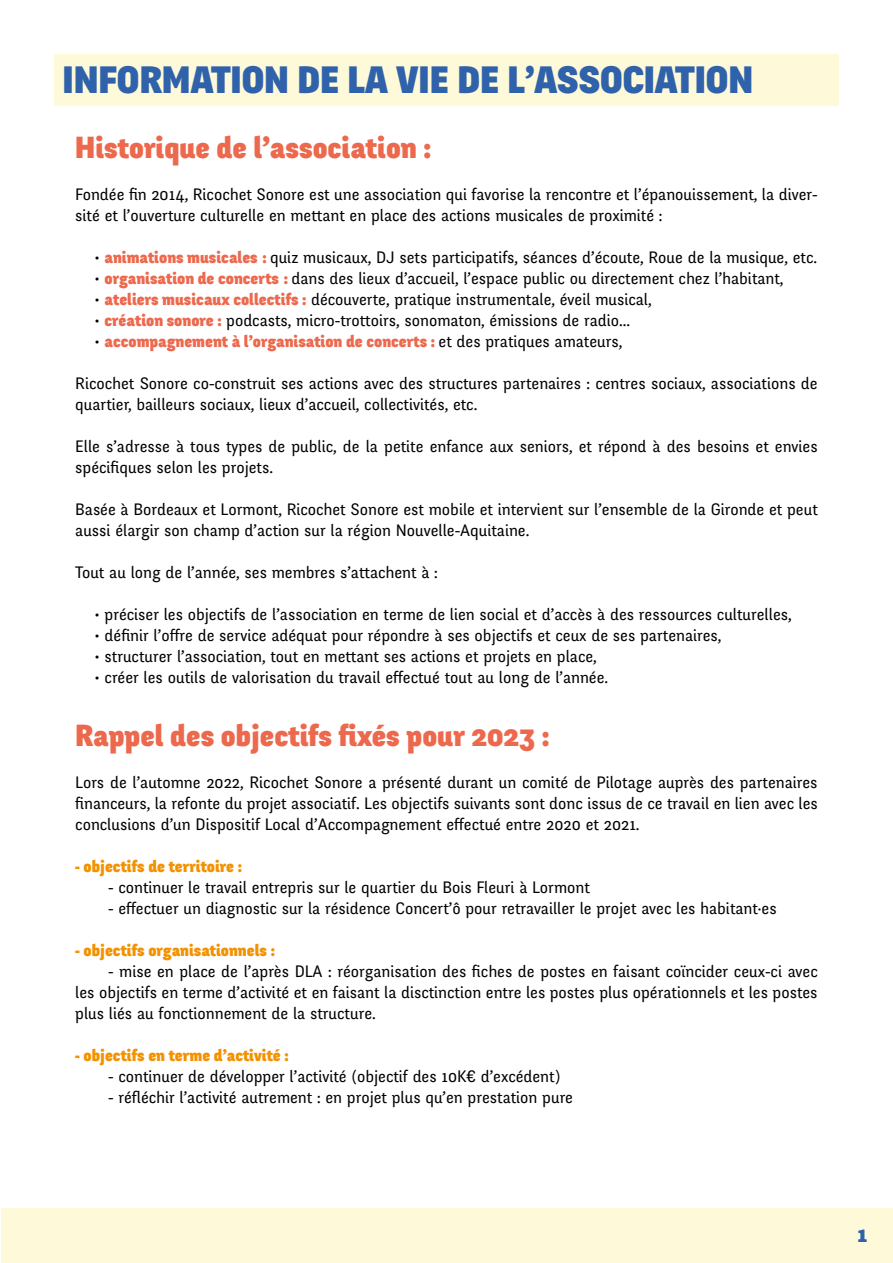
<style>
.page{position:relative;width:893px;height:1263px;background:#fff}
.page>*{position:absolute;margin:0;border:0;box-sizing:border-box;transform-origin:0 0}
.t1{font:900 37.5px "Fengardo Neue";color:#2f62aa}
.t2{font:900 30px "Fengardo Neue";color:#ed694d}
.t3{font:900 22.5px "Fengardo Neue";color:#2f62aa}
.t4{font:16.5px/21px "Fengardo Neue";color:#000}
.t5{font:900 16.5px "Fengardo Neue";color:#f39200}
.t6{font:900 16.5px "Fengardo Neue";color:#ed694d}
.s1{font-weight:900;color:#ed694d}
.s2{font-weight:400;color:#000}
</style>
<div class="page">
<div style="left:1px;top:1209px;width:892px;height:54px;background:#fefad9"></div>
<div style="left:54px;top:54px;width:785px;height:51px;background:#fefad9"></div>
<h1 class="t1" style="left:63px;top:59px;width:692px">INFORMATION DE LA VIE DE L’ASSOCIATION</h1>
<h2 class="t2" style="left:75px;top:130px;width:357px">Historique de l’association :</h2>
<p class="t4" style="left:75px;top:184px;width:744px">Fondée fin 2014, Ricochet Sonore est une association qui favorise la rencontre et l’épanouissement, la diver&shy;sité et l’ouverture culturelle en mettant en place des actions musicales de proximité :</p>
<p class="t4" style="left:94px;top:247px;width:724px">• <span class="s1">animations musicales :</span> quiz musicaux, DJ sets participatifs, séances d’écoute, Roue de la musique, etc.</p>
<p class="t4" style="left:94px;top:268px;width:691px">• <span class="s1">organisation de concerts :</span> dans des lieux d’accueil, l’espace public ou directement chez l’habitant,</p>
<p class="t4" style="left:94px;top:289px;width:559px">• <span class="s1">ateliers musicaux collectifs :</span> découverte, pratique instrumentale, éveil musical,</p>
<p class="t4" style="left:94px;top:310px;width:537px">• <span class="s1">création sonore :</span> podcasts, micro-trottoirs, sonomaton, émissions de radio...</p>
<p class="t6" style="left:94px;top:332px;width:529px"><span class="s2">•</span> accompagnement à l’organisation de concerts : <span class="s2">et des pratiques amateurs,</span></p>
<p class="t4" style="left:75px;top:373px;width:744px">Ricochet Sonore co-construit ses actions avec des structures partenaires : centres sociaux, associations de quartier, bailleurs sociaux, lieux d’accueil, collectivités, etc.</p>
<p class="t4" style="left:75px;top:436px;width:744px">Elle s’adresse à tous types de public, de la petite enfance aux seniors, et répond à des besoins et envies spécifiques selon les projets.</p>
<p class="t4" style="left:75px;top:499px;width:744px">Basée à Bordeaux et Lormont, Ricochet Sonore est mobile et intervient sur l’ensemble de la Gironde et peut aussi élargir son champ d’action sur la région Nouvelle-Aquitaine.</p>
<p class="t4" style="left:75px;top:562px;width:364px">Tout au long de l’année, ses membres s’attachent à :</p>
<p class="t4" style="left:94px;top:604px;width:699px">• préciser les objectifs de l’association en terme de lien social et d’accès à des ressources culturelles,</p>
<p class="t4" style="left:94px;top:625px;width:629px">• définir l’offre de service adéquat pour répondre à ses objectifs et ceux de ses partenaires,</p>
<p class="t4" style="left:94px;top:646px;width:504px">• structurer l’association, tout en mettant ses actions et projets en place,</p>
<p class="t4" style="left:94px;top:667px;width:515px">• créer les outils de valorisation du travail effectué tout au long de l’année.</p>
<h2 class="t2" style="left:75px;top:718px;width:475px">Rappel des objectifs fixés pour 2023 :</h2>
<p class="t4" style="left:75px;top:772px;width:744px;text-align:justify">Lors de l’automne 2022, Ricochet Sonore a présenté durant un comité de Pilotage auprès des partenaires financeurs, la refonte du projet associatif. Les objectifs suivants sont donc issus de ce travail en lien avec les conclusions d’un Dispositif Local d’Accompagnement effectué entre 2020 et 2021.</p>
<p class="t5" style="left:75px;top:857px;width:168px">- objectifs de territoire :</p>
<p class="t4" style="left:108px;top:877px;width:483px">- continuer le travail entrepris sur le quartier du Bois Fleuri à Lormont</p>
<p class="t4" style="left:108px;top:898px;width:670px">- effectuer un diagnostic sur la résidence Concert’ô pour retravailler le projet avec les habitant·es</p>
<p class="t5" style="left:75px;top:941px;width:201px">- objectifs organisationnels :</p>
<p class="t4" style="left:75px;top:961px;width:744px;text-align:justify;text-indent:33px">- mise en place de l’après DLA : réorganisation des fiches de postes en faisant coïncider ceux-ci avec les objectifs en terme d’activité et en faisant la disctinction entre les postes plus opérationnels et les postes plus liés au fonctionnement de la structure.</p>
<p class="t5" style="left:75px;top:1046px;width:215px">- objectifs en terme d’activité :</p>
<p class="t4" style="left:108px;top:1066px;width:454px">- continuer de développer l’activité (objectif des 10K€ d’excédent)</p>
<p class="t4" style="left:108px;top:1087px;width:467px">- réfléchir l’activité autrement : en projet plus qu’en prestation pure</p>
<h3 class="t3" style="left:858px;top:1221px;width:11px">1</h3>
</div>
